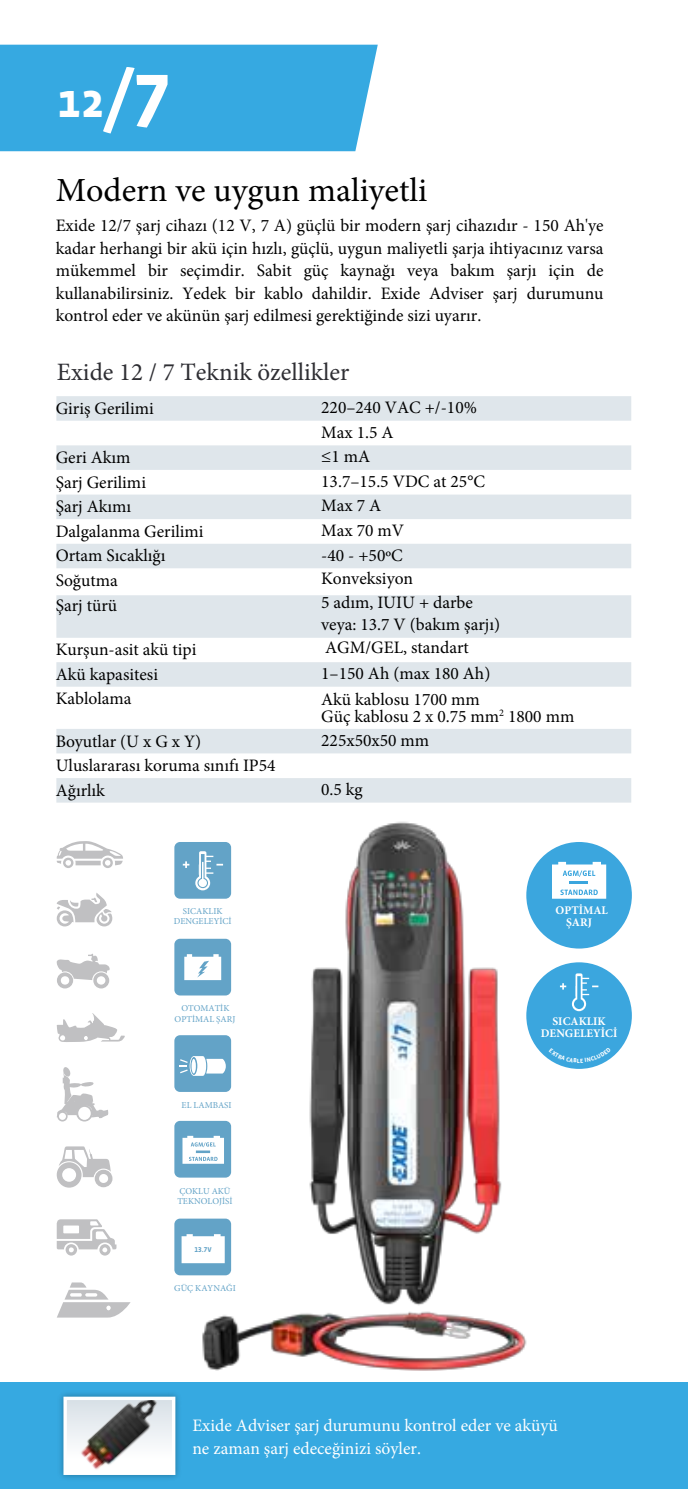
<style>
.page{position:relative;width:688px;height:1489px;background:#fff}
.page>*{position:absolute;margin:0;border:0;box-sizing:border-box;transform-origin:0 0}
.t1{font:700 47.75px "Vista Sans OT";color:#fff}
.t2{font:33.75px "Minion Pro";color:#000}
.t3{font:25px "Minion Pro";color:#2e2e33}
.t4{font:17.5px/24px "Minion Pro";color:#000}
.t5{font:17.5px/22.5px "Minion Pro";color:#fff}
.t6{font:700 11.75px/11.8px "Minion Pro";color:#fff;text-align:center}
.t7{font:9px/10.2px "Minion Pro";color:#63a3c7;text-align:center}
.t8{font:700 7.25px "Vista Sans OT";color:#63a3c7}
.s1{font-size:83.25px}
.s2{font-size:77px}
</style>
<div class="page">
<div style="left:0;top:45px;width:377px;height:106px;background:#36a9e1"></div>
<div style="left:0;top:1382px;width:687px;height:106px;background:#36a9e1"></div>
<div style="left:57px;top:1389px;width:125px;height:92px;background:#000;opacity:.3"></div>
<img style="left:67px;top:1400px;width:104px;height:70px">
<div style="left:63px;top:1396px;width:112px;height:78px;border:3px solid #fff"></div>
<img style="left:309px;top:821px;width:260px;height:458px">
<img style="left:202px;top:1279px;width:325px;height:91px">
<div style="left:526px;top:842px;width:105px;height:106px;background:#3ba6de;border-radius:50%"></div>
<svg style="left:552px;top:861px;width:54px;height:37px;background:#d8edf8"></svg>
<div style="left:526px;top:962px;width:105px;height:106px;background:#3ba6de;border-radius:50%"></div>
<svg style="left:560px;top:973px;width:38px;height:38px"></svg>
<div style="left:56px;top:396px;width:575px;height:24px;background:#dfe6eb"></div>
<div style="left:56px;top:445px;width:575px;height:25px;background:#dfe6eb"></div>
<div style="left:56px;top:494px;width:575px;height:25px;background:#dfe6eb"></div>
<div style="left:56px;top:543px;width:575px;height:25px;background:#dfe6eb"></div>
<div style="left:56px;top:595px;width:575px;height:42px;background:#dfe6eb"></div>
<div style="left:56px;top:662px;width:575px;height:24px;background:#dfe6eb"></div>
<div style="left:56px;top:729px;width:575px;height:24px;background:#dfe6eb"></div>
<div style="left:56px;top:778px;width:575px;height:24px;background:#dfe6eb"></div>
<svg style="left:57px;top:841px;width:66px;height:27px"></svg>
<svg style="left:57px;top:893px;width:55px;height:33px"></svg>
<svg style="left:57px;top:953px;width:53px;height:35px"></svg>
<svg style="left:56px;top:1013px;width:69px;height:29px"></svg>
<svg style="left:57px;top:1146px;width:55px;height:41px"></svg>
<svg style="left:56px;top:1219px;width:60px;height:36px"></svg>
<svg style="left:57px;top:1282px;width:73px;height:35px"></svg>
<svg style="left:57px;top:1067px;width:52px;height:54px"></svg>
<div style="left:174px;top:842px;width:57px;height:56px;background:#63a3c7;border-radius:6px"></div>
<svg style="left:183px;top:851px;width:40px;height:39px"></svg>
<div style="left:174px;top:938px;width:57px;height:57px;background:#63a3c7;border-radius:6px"></div>
<svg style="left:184px;top:954px;width:37px;height:26px"></svg>
<div style="left:174px;top:1035px;width:57px;height:56px;background:#63a3c7;border-radius:6px"></div>
<svg style="left:179px;top:1056px;width:47px;height:19px"></svg>
<div style="left:174px;top:1120px;width:57px;height:57px;background:#63a3c7;border-radius:6px"></div>
<svg style="left:182px;top:1135px;width:42px;height:28px"></svg>
<div style="left:174px;top:1218px;width:57px;height:57px;background:#63a3c7;border-radius:6px"></div>
<svg style="left:181px;top:1234px;width:44px;height:29px"></svg>
<svg style="left:549px;top:1057px;width:62px;height:5px"></svg>
<h1 class="t1" style="left:57px;top:76px;width:116px">12<span class="s1">/</span><span class="s2">7</span></h1>
<h2 class="t2" style="left:56px;top:167px;width:373px">Modern ve uygun maliyetli</h2>
<p class="t4" style="left:56px;top:214px;width:549px;line-height:22.5px;text-align:justify">Exide 12/7 şarj cihazı (12 V, 7 A) güçlü bir modern şarj cihazıdır - 150 Ah'ye kadar herhangi bir akü için hızlı, güçlü, uygun maliyetli şarja ihtiyacınız varsa mükemmel bir seçimdir. Sabit güç kaynağı veya bakım şarjı için de kullanabilirsiniz. Yedek bir kablo dahildir. Exide Adviser şarj durumunu kontrol eder ve akünün şarj edilmesi gerektiğinde sizi uyarır.</p>
<h3 class="t3" style="left:57px;top:355px;width:294px">Exide 12 / 7 Teknik özellikler</h3>
<p class="t4" style="left:56px;top:396px;width:100px">Giriş Gerilimi</p>
<p class="t4" style="left:56px;top:445px;width:149px">Geri Akım<br>Şarj Gerilimi<br>Şarj Akımı<br>Dalgalanma Gerilimi<br>Ortam Sıcaklığı<br>Soğutma<br>Şarj türü</p>
<p class="t4" style="left:56px;top:637px;width:142px">Kurşun-asit akü tipi<br>Akü kapasitesi<br>Kablolama</p>
<p class="t4" style="left:56px;top:728px;width:221px">Boyutlar (U x G x Y)<br>Uluslararası koruma sınıfı IP54<br>Ağırlık</p>
<p class="t7" style="left:174px;top:905px;width:59px">SICAKLIK<br>DENGELEYİCİ</p>
<p class="t7" style="left:175px;top:1003px;width:62px">OTOMATİK<br>OPTİMAL ŞARJ</p>
<p class="t7" style="left:181px;top:1099px;width:51px">EL LAMBASI</p>
<p class="t7" style="left:177px;top:1185px;width:57px;text-align:left">ÇOKLU AKÜ<br>TEKNOLOJİSİ</p>
<p class="t8" style="left:194px;top:1245px;width:19px">13.7V</p>
<p class="t7" style="left:174px;top:1283px;width:63px">GÜÇ KAYNAĞI</p>
<p class="t4" style="left:321px;top:395px;width:180px">220–240 VAC +/-10%<br>Max 1.5 A<br>≤1 mA<br>13.7–15.5 VDC at 25°C<br>Max 7 A<br>Max 70 mV<br>-40 - +50ºC<br>Konveksiyon<br>5 adım, IUIU + darbe veya: 13.7 V (bakım şarjı)<br>AGM/GEL, standart</p>
<p class="t4" style="left:321px;top:660px;width:171px;line-height:25.5px">1–150 Ah (max 180 Ah)<br>Akü kablosu 1700 mm</p>
<p class="t4" style="left:321px;top:704px;width:254px">Güç kablosu 2 x 0.75 mm<sup>2</sup> 1800 mm<br>225x50x50 mm</p>
<p class="t4" style="left:321px;top:777px;width:43px">0.5 kg</p>
<p class="t6" style="left:555px;top:904px;width:54px">OPTİMAL<br>ŞARJ</p>
<p class="t6" style="left:540px;top:1015px;width:78px">SICAKLIK<br>DENGELEYİCİ</p>
<p class="t5" style="left:192px;top:1413px;width:367px">Exide Adviser şarj durumunu kontrol eder ve aküyü ne zaman şarj edeceğinizi söyler.</p>
</div>
